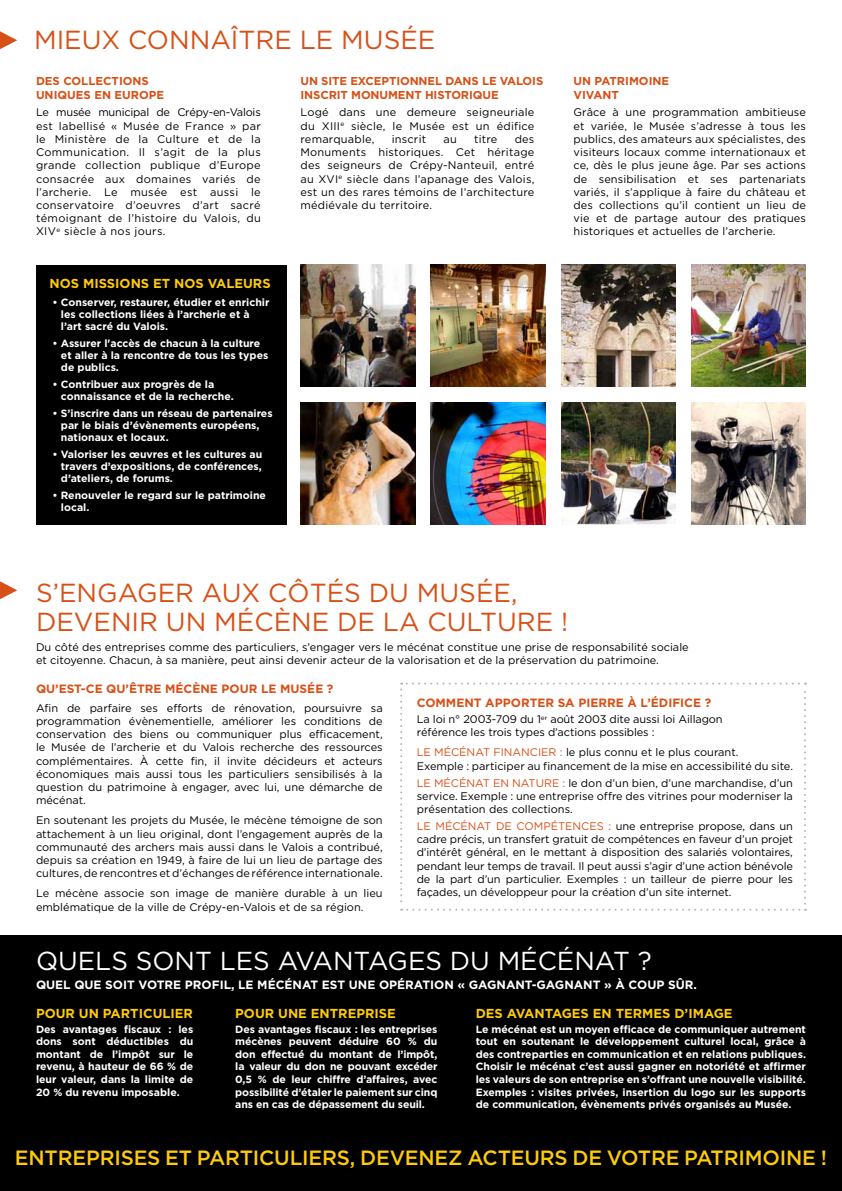
<style>
.page{position:relative;width:842px;height:1191px;background:#fff}
.page>*{position:absolute;margin:0;border:0;box-sizing:border-box;transform-origin:0 0}
.t1{font:26.1px/29px "Gotham";color:#d85017}
.t2{font:26px "Gotham";color:#fff}
.t3{font:500 20.6px "Gotham";letter-spacing:-.01em;color:#feca0a}
.t4{font:700 13px "Gotham";color:#feca0a}
.t5{font:700 12px "Gotham";color:#fff}
.t6{font:700 12px "Gotham";color:#d85017}
.t7{font:700 11.4px/13.7px "Gotham";letter-spacing:-.01em;color:#d85017}
.t8{font:11px/13.2px "Gotham";color:#000;text-align:justify}
.t9{font:700 10.5px/12.6px "Gotham";color:#fff}
.s1{color:#d85017}
</style>
<div class="page">
<div style="left:0;top:935px;width:842px;height:256px;background:#000"></div>
<div style="left:36px;top:265px;width:250px;height:259px;background:#000"></div>
<svg style="left:400px;top:682px;width:406px;height:228px"></svg>
<svg style="left:0;top:31px;width:17px;height:18px"></svg>
<svg style="left:0;top:581px;width:17px;height:18px"></svg>
<img style="left:691px;top:265px;width:115px;height:122px">
<img style="left:431px;top:403px;width:114px;height:121px">
<img style="left:691px;top:403px;width:115px;height:121px">
<img style="left:561px;top:403px;width:115px;height:121px">
<img style="left:561px;top:265px;width:115px;height:122px">
<img style="left:300px;top:403px;width:115px;height:121px">
<img style="left:300px;top:265px;width:115px;height:122px">
<img style="left:431px;top:265px;width:114px;height:122px">
<h1 class="t1" style="left:34px;top:24px;width:403px">M ieux connaître le Musée</h1>
<p class="t7" style="left:36px;top:74px;width:114px">Des collections uniques en Eur</p>
<p class="t7" style="left:139px;top:87px;width:27px">ope</p>
<p class="t8" style="left:36px;top:106px;width:226px">Le musée municipal de Crépy-en-Valois est labellisé « M usée de France » par le M inistère de la Culture et de la Communication. I l s’agit de la plus grande collection publique d’Europe consacrée aux domaines variés de l’archerie. Le musée est aussi le conservatoire d’oeuvres d’art sacré témoignant de l’histoire du Valois, du XIV<sup>e</sup> siècle à nos jours.</p>
<p class="t4" style="left:50px;top:276px;width:223px">NOS MISSIONS ET NOS VALEURS</p>
<p class="t9" style="left:61px;top:296px;width:210px;line-height:12px;text-indent:-9px">• Conserver, restaurer, étudier et enrichir les collections liées à l’archerie et à l’art sacré du Valois.</p>
<p class="t9" style="left:61px;top:337px;width:209px;line-height:12px;text-indent:-9px">• Assurer l'accès de chacun à la culture et aller à la rencontre de tous les types de publics.</p>
<p class="t9" style="left:61px;top:378px;width:174px;line-height:12px;text-indent:-9px">• Contribuer aux progrès de la connaissance et de la recherche.</p>
<p class="t9" style="left:61px;top:407px;width:213px;line-height:12px;text-indent:-8px">• S’inscrire dans un réseau de partenaires par le biais d’évènements européens, nationaux et locaux.</p>
<p class="t9" style="left:61px;top:448px;width:203px;line-height:12px;text-align:justify;text-indent:-9px">• Valoriser les œuvres et les cultures au travers d’expositions, de conférences, d’ateliers, de forums.</p>
<p class="t9" style="left:61px;top:489px;width:207px;line-height:12px;text-indent:-9px">• Renouveler le regard sur le patrimoine local.</p>
<p class="t7" style="left:300px;top:74px;width:244px">Un site exceptionnel dans le Valois inscrit Monum ent historique</p>
<p class="t8" style="left:300px;top:106px;width:235px">Logé dans une demeure seigneuriale du XIII <sup>e</sup> siècle, le M usée est un édifice remarquable,</p>
<p class="t8" style="left:300px;top:132px;width:235px;text-indent:214px">des Monuments historiques. Cet héritage des seigneurs de Crépy-Nanteuil, entré au XVI <sup>e</sup> siècle dans l’apanage des Valois, est un des rares témoins de l’architecture médiévale du territoire.</p>
<p class="t8" style="left:392px;top:132px;width:36px">inscrit</p>
<p class="t8" style="left:443px;top:132px;width:15px">au</p>
<p class="t8" style="left:474px;top:132px;width:25px">titre</p>
<p class="t7" style="left:573px;top:74px;width:97px">Un Patrimoine vivant</p>
<p class="t8" style="left:573px;top:106px;width:234px">Grâce à une programmation ambitieuse et variée, le M usée s’adresse à tous les publics, des amateurs aux spécialistes, des visiteurs locaux comme internationaux et ce, dès le plus jeune âge. Par ses actions de sensibilisation et ses partenariats variés, il s’applique à faire du château et des collections qu’il contient un lieu de vie et de partage autour des pratiques historiques et actuelles de l’archerie.</p>
<h1 class="t1" style="left:36px;top:578px;width:534px">S’engager aux côtés du Musée, devenir un mécène de la culture !</h1>
<p class="t8" style="left:36px;top:640px;width:654px">Du côté des entreprises comme des particuliers, s’engager vers le mécénat constitue une prise de responsabilité sociale et citoyenne. Chacun, à sa manière, peut ainsi devenir acteur de la valorisation et de la préservation du patrimoine.</p>
<p class="t6" style="left:36px;top:681px;width:299px">Qu’est-ce qu’être m écène pour le Musée ?</p>
<p class="t8" style="left:36px;top:701px;width:348px">Afin de parfaire ses efforts de rénovation, poursuivre sa programmation évènementielle, améliorer les conditions de conservation des biens ou communiquer plus efficacement, le M usée de l’archerie et du Valois recherche des ressources complémentaires. À cette fin, il invite décideurs et acteurs économiques mais aussi tous les particuliers sensibilisés à la question du patrimoine à engager, avec lui, une démarche de mécénat.</p>
<p class="t8" style="left:36px;top:813px;width:348px">En soutenant les projets du M usée, le mécène témoigne de son attachement à un lieu original, dont l’engagement auprès de la communauté des archers mais aussi dans le Valois a contribué, depuis sa création en 1949, à faire de lui un lieu de partage des cultures, de rencontres et d’échanges de référence internationale.</p>
<p class="t8" style="left:36px;top:886px;width:348px">Le mécène associe son image de manière durable à un lieu emblématique de la ville de Crépy-en-Valois et de sa région.</p>
<h2 class="t2" style="left:36px;top:946px;width:617px">Qu els sont les avantages du mécénat ?</h2>
<p class="t5" style="left:36px;top:978px;width:662px">Quel que soit votre profil, le m écénat est une opération « gagnant-gagnant » à coup sûr.</p>
<p class="t4" style="left:36px;top:1005px;width:159px">POUR UN PARTICULIER</p>
<p class="t9" style="left:36px;top:1022px;width:159px;text-align:justify">Des avantages fiscaux : les dons sont déductibles du montant de l’impôt sur le revenu, à hauteur de 66 % de leur valeur, dans la limite de 20 % du revenu imposable.</p>
<p class="t6" style="left:417px;top:696px;width:29px">Comme</p>
<p class="t6" style="left:464px;top:696px;width:135px">nt apporter sa pierre</p>
<p class="t6" style="left:627px;top:696px;width:85px">à l’édifice ?</p>
<p class="t8" style="left:417px;top:712px;width:307px">La loi n° 2003-709 du 1<sup>er</sup> août 2003 dite aussi loi Aillagon référence les trois types d’actions possibles :</p>
<p class="t8" style="left:417px;top:745px;width:378px"><span class="s1">Le mécénat financier :</span> le plus connu et le plus courant.<br>Exemple : participer au financement de la mise en accessibilité du site.</p>
<p class="t8" style="left:417px;top:776px;width:378px"><span class="s1">Le mécénat en natu re :</span> le don d’un bien, d’une marchandise, d’un service. Exemple : une entreprise offre des vitrines pour moderniser la présentation des collections.</p>
<p class="t8" style="left:417px;top:819px;width:378px"><span class="s1">Le mécénat de compétences :</span> une entreprise propose, dans un cadre précis, un transfert gratuit de compétences en faveur d’un projet d’intérêt général, en le mettant à disposition des salariés volontaires, pendant leur temps de travail. I l peut aussi s’agir d’une action bénévole de la part d’un particulier. Exemples : un tailleur de pierre pour les façades, un développeur pour la création d’un site internet.</p>
<p class="t4" style="left:235px;top:1005px;width:162px">POUR UN E ENTREPRISE</p>
<p class="t9" style="left:235px;top:1022px;width:204px;text-align:justify">Des avantages fiscaux : les entreprises mécènes peuvent déduire 60 % du don effectué du montant de l’impôt, la valeur du don ne pouvant excéder 0,5 % de leur chiffre d’affaires, avec possibilité d’étaler le paiement sur cinq ans en cas de dépassement du seuil.</p>
<p class="t4" style="left:476px;top:1005px;width:258px">DES AVANTAGES EN TERMES D’IMAGE</p>
<p class="t9" style="left:476px;top:1022px;width:332px;text-align:justify">Le mécénat est un moyen efficace de communiquer autrement tout en soutenant le développement culturel local, grâce à des contreparties en communication et en relations publiques.<br>Choisir le mécénat c’est aussi gagner en notoriété et affirmer les valeurs de son entreprise en s’offrant une nouvelle visibilité.<br>Exemples : visites privées, insertion du logo sur les supports de communication, évènements privés organisés au Musée.</p>
<h3 class="t3" style="left:15px;top:1145px;width:813px">ENTREPRISES ET PARTICULIERS, DEVENEZ ACTEURS DE VOTRE PATRIMOINE !</h3>
</div>
